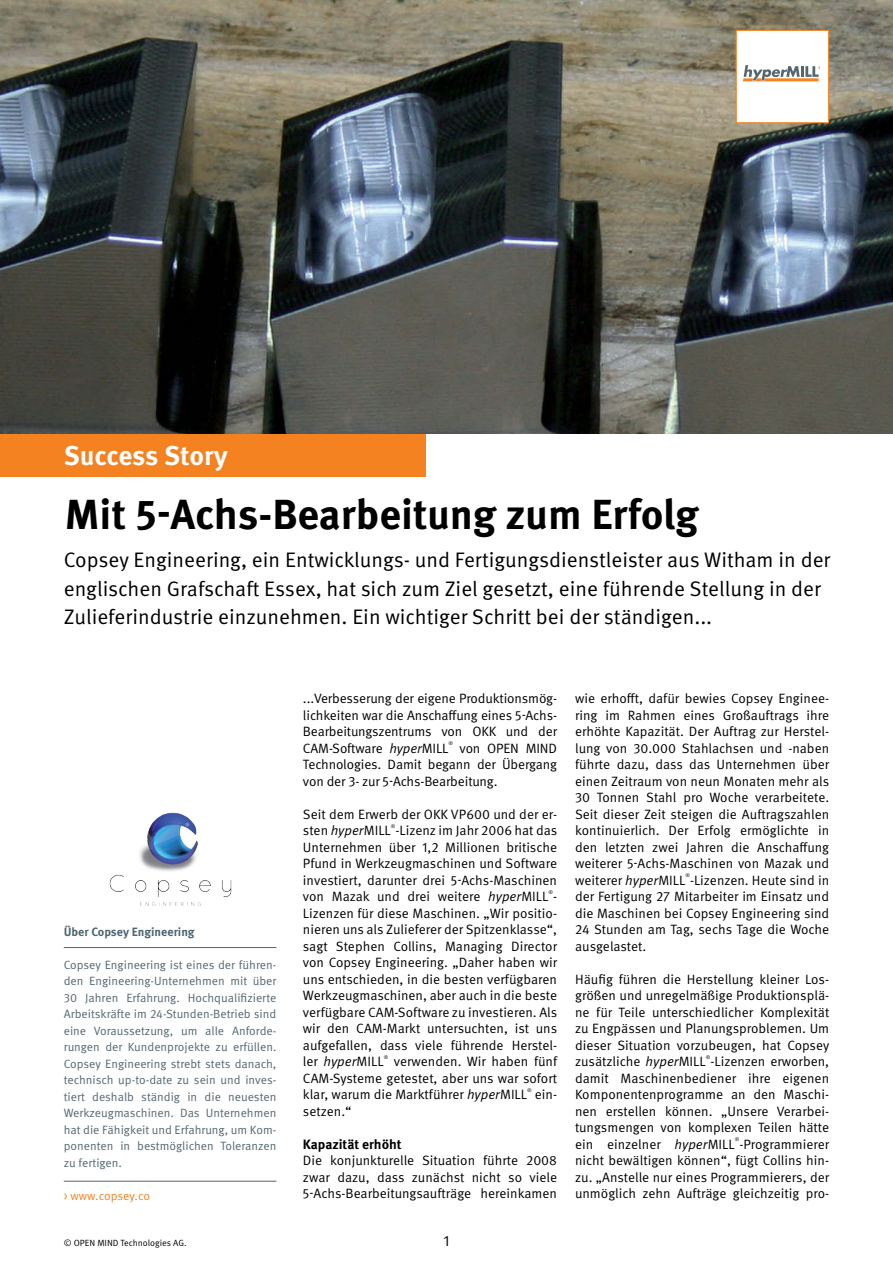
<style>
.page{position:relative;width:893px;height:1263px;background:#fff}
.page>*{position:absolute;margin:0;border:0;box-sizing:border-box;transform-origin:0 0}
.t1{font:700 42px "Meta Pro";color:#000}
.t2{font:700 27px "Meta Pro";letter-spacing:-.005em;color:#fff}
.t3{font:21px/28.5px "Meta Pro";color:#000}
.t4{font:15px "Meta Pro";color:#000}
.t5{font:13.5px/16.5px "Meta Pro";color:#000;text-align:justify}
.t6{font:700 13.5px "Meta Pro";color:#000}
.t7{font:12px/16.5px "Meta Pro";color:#546670;text-align:justify}
.t8{font:700 12px "Meta Pro";color:#4e6470}
.t9{font:12px "Meta Pro";color:#f58220}
.t10{font:9px "Meta Pro";color:#000}
.t11{font:5.25px "Meta Pro";color:#000}
.s1{font-style:italic}
</style>
<div class="page">
<img style="left:0;top:0;width:893px;height:434px">
<img style="left:109px;top:812px;width:123px;height:94px">
<hr style="left:64px;top:1181px;width:212px;height:1px;background:#4e6470">
<hr style="left:64px;top:947px;width:212px;height:1px;background:#4e6470">
<div style="left:0;top:434px;width:425px;height:42px;background:#f58220"></div>
<div style="left:736px;top:30px;width:93px;height:93px;background:#fff;border:1px solid #f58220"></div>
<svg style="left:743px;top:65px;width:77px;height:16px"></svg>
<h2 class="t2" style="left:64px;top:439px;width:166px">Success Story</h2>
<h1 class="t1" style="left:65px;top:488px;width:635px">Mit 5-Achs-Bearbeitung zum Erfolg</h1>
<p class="t3" style="left:64px;top:546px;width:768px">Copsey Engineering, ein Entwicklungs- und Fertigungsdienstleister aus Witham in der englischen Grafschaft Essex, hat sich zum Ziel gesetzt, eine führende Stellung in der<br>Zulieferindustrie einzunehmen. Ein wichtiger Schritt bei der ständigen...</p>
<p class="t8" style="left:64px;top:924px;width:132px">Über Copsey Engineering</p>
<p class="t7" style="left:64px;top:956px;width:214px">Copsey Engineering ist eines der führen&shy;den Engineering-Unternehmen mit über 30 Jahren Erfahrung. Hochqualifizierte Arbeitskräfte im 24-Stunden-Betrieb sind eine Voraussetzung, um alle Anforde&shy;rungen der Kundenprojekte zu erfüllen.<br>Copsey Engineering strebt stets danach, technisch up-to-date zu sein und inves&shy;tiert deshalb ständig in die neuesten Werkzeugmaschinen. Das Unternehmen hat die Fähigkeit und Erfahrung, um Kom&shy;ponenten in bestmöglichen Toleranzen zu fertigen.</p>
<p class="t9" style="left:64px;top:1188px;width:88px">&gt; www.copsey.co</p>
<p class="t5" style="left:303px;top:690px;width:256px">...Verbesserung der eigene Produktionsmög&shy;lichkeiten war die Anschaffung eines 5-Achs-Bearbeitungszentrums von OKK und der CAM-Software <span class="s1">hyper</span>MILL</p>
<p class="t11" style="left:448px;top:740px;width:6px">®</p>
<p class="t5" style="left:303px;top:740px;width:256px;text-indent:157px">von OPEN MIND Technologies. Damit begann der Übergang von der 3- zur 5-Achs-Bearbeitung.</p>
<p class="t5" style="left:303px;top:806px;width:256px">Seit dem Erwerb der OKK VP600 und der er&shy;sten <span class="s1">hyper</span>MILL -Lizenz im Jahr 2006 hat das</p>
<p class="t11" style="left:391px;top:823px;width:6px">®</p>
<p class="t5" style="left:303px;top:839px;width:256px">Unternehmen über 1,2 Millionen britische Pfund in Werkzeugmaschinen und Software investiert, darunter drei 5-Achs-Maschinen von Mazak und drei weitere <span class="s1">hyper</span>MILL -</p>
<p class="t11" style="left:548px;top:889px;width:6px">®</p>
<p class="t5" style="left:303px;top:905px;width:256px">Lizenzen für diese Maschinen. „Wir positio&shy;nieren uns als Zulieferer der Spitzenklasse“, sagt Stephen Collins, Managing Director von Copsey Engineering. „Daher haben wir uns entschieden, in die besten verfügbaren Werkzeugmaschinen, aber auch in die beste verfügbare CAM-Software zu investieren. Als wir den CAM-Markt untersuchten, ist uns aufgefallen, dass viele führende Herstel&shy;ler <span class="s1">hyper</span>MILL</p>
<p class="t11" style="left:384px;top:1054px;width:6px">®</p>
<p class="t5" style="left:303px;top:1053px;width:256px;text-indent:91px">verwenden. Wir haben fünf CAM-Systeme getestet, aber uns war sofort klar, warum die Marktführer <span class="s1">hyper</span>MILL</p>
<p class="t11" style="left:527px;top:1087px;width:6px">®</p>
<p class="t5" style="left:535px;top:1086px;width:24px">ein-</p>
<p class="t5" style="left:303px;top:1103px;width:50px">setzen.“</p>
<p class="t6" style="left:303px;top:1136px;width:100px">Kapazität erhöht</p>
<p class="t5" style="left:303px;top:1152px;width:256px">Die konjunkturelle Situation führte 2008 zwar dazu, dass zunächst nicht so viele 5-Achs-Bearbeitungsaufträge hereinkamen</p>
<p class="t10" style="left:64px;top:1237px;width:124px">© OPEN MIND Technologies AG.</p>
<p class="t4" style="left:444px;top:1232px;width:7px">1</p>
<p class="t5" style="left:575px;top:690px;width:256px">wie erhofft, dafür bewies Copsey Enginee&shy;ring im Rahmen eines Großauftrags ihre erhöhte Kapazität. Der Auftrag zur Herstel&shy;lung von 30.000 Stahlachsen und -naben führte dazu, dass das Unternehmen über einen Zeitraum von neun Monaten mehr als 30 Tonnen Stahl pro Woche verarbeitete.<br>Seit dieser Zeit steigen die Auftragszahlen kontinuierlich. Der Erfolg ermöglichte in den letzten zwei Jahren die Anschaffung weiterer 5-Achs-Maschinen von Mazak und weiterer <span class="s1">hyper</span>MILL -Lizenzen. Heute sind in</p>
<p class="t11" style="left:685px;top:872px;width:6px">®</p>
<p class="t5" style="left:575px;top:888px;width:256px">der Fertigung 27 Mitarbeiter im Einsatz und die Maschinen bei Copsey Engineering sind 24 Stunden am Tag, sechs Tage die Woche ausgelastet.</p>
<p class="t5" style="left:575px;top:971px;width:256px">Häufig führen die Herstellung kleiner Los&shy;größen und unregelmäßige Produktionsplä&shy;ne für Teile unterschiedlicher Komplexität zu Engpässen und Planungsproblemen. Um dieser Situation vorzubeugen, hat Copsey zusätzliche <span class="s1">hyper</span>MILL -Lizenzen erworben,</p>
<p class="t11" style="left:706px;top:1054px;width:6px">®</p>
<p class="t5" style="left:575px;top:1070px;width:256px">damit Maschinenbediener ihre eigenen Komponentenprogramme an den Maschi&shy;nen erstellen können. „Unsere Verarbei&shy;tungsmengen von komplexen Teilen hätte ein einzelner <span class="s1">hyper</span>MILL -Programmierer</p>
<p class="t11" style="left:735px;top:1136px;width:6px">®</p>
<p class="t5" style="left:575px;top:1152px;width:256px">nicht bewältigen können“, fügt Collins hin&shy;zu. „Anstelle nur eines Programmierers, der unmöglich zehn Aufträge gleichzeitig pro-</p>
</div>
